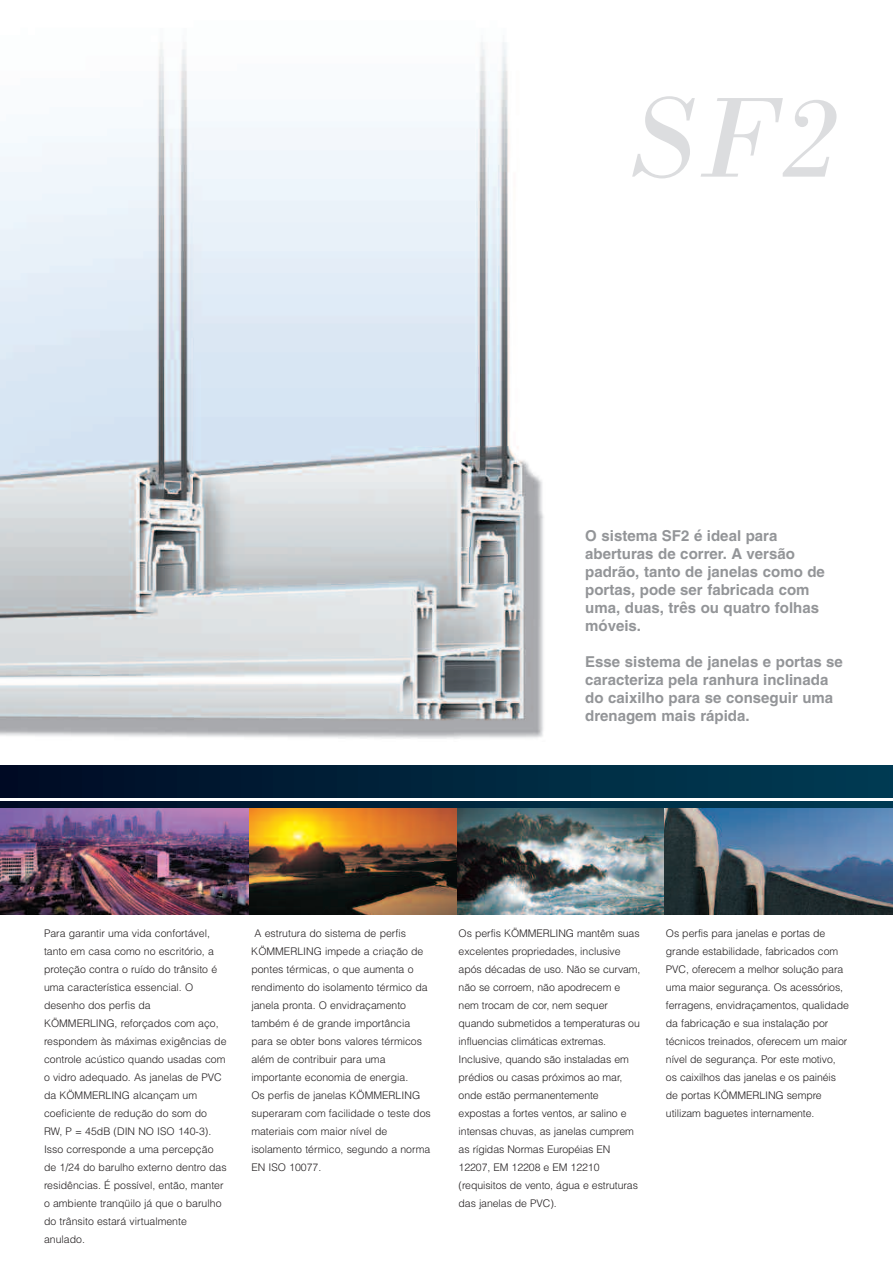
<style>
.page{position:relative;width:893px;height:1263px;background:#fff}
.page>*{position:absolute;margin:0;border:0;box-sizing:border-box;transform-origin:0 0}
.t1{font:italic 120px "Bodoni";color:#dcdddf}
.t2{font:700 15px/18px "Switzerland";color:#939598}
.t3{font:10.5px/18px "Switzerland Light Plain";color:#231f20}
</style>
<div class="page">
<img style="left:0;top:42px;width:544px;height:697px">
<img style="left:0;top:808px;width:664px;height:106px">
<svg style="left:250px;top:808px;width:207px;height:106px;background:#7e5724"></svg>
<div style="left:0;top:765px;width:893px;height:32px;background:linear-gradient(to right,#000b24,#003e55)"></div>
<svg style="left:0;top:801px;width:893px;height:7px;background:#00243c"></svg>
<svg style="left:664px;top:808px;width:229px;height:106px;background:#4c647a"></svg>
<h1 class="t1" style="left:626px;top:65px;width:215px">SF2</h1>
<h2 class="t2" style="left:585px;top:527px;width:241px">O sistema SF2 é ideal para aberturas de correr. A versão padrão, tanto de janelas como de portas, pode ser fabricada com uma, duas, três ou quatro folhas móveis.</h2>
<h2 class="t2" style="left:585px;top:653px;width:259px">Esse sistema de janelas e portas se caracteriza pela ranhura inclinada do caixilho para se conseguir uma drenagem mais rápida.</h2>
<p class="t3" style="left:44px;top:925px;width:184px">Para garantir uma vida confortável, tanto em casa como no escritório, a proteção contra o ruído do trânsito é uma característica essencial. O desenho dos perfis da<br>KÖMMERLING, reforçados com aço, respondem às máximas exigências de controle acústico quando usadas com o vidro adequado. As janelas de PVC da KÖMMERLING alcançam um coeficiente de redução do som do<br>RW, P = 45dB (DIN NO ISO 140-3).<br>Isso corresponde a uma percepção de 1/24 do barulho externo dentro das residências. É possível, então, manter o ambiente tranqüilo já que o barulho do trânsito estará virtualmente anulado.</p>
<p class="t3" style="left:251px;top:925px;width:181px;text-indent:3px">A estrutura do sistema de perfis<br>KÖMMERLING impede a criação de pontes térmicas, o que aumenta o rendimento do isolamento térmico da janela pronta. O envidraçamento também é de grande importância para se obter bons valores térmicos além de contribuir para uma importante economia de energia.<br>Os perfis de janelas KÖMMERLING superaram com facilidade o teste dos materiais com maior nível de isolamento térmico, segundo a norma<br>EN ISO 10077.</p>
<p class="t3" style="left:459px;top:925px;width:183px">Os perfis KÖMMERLING mantêm suas excelentes propriedades, inclusive após décadas de uso. Não se curvam, não se corroem, não apodrecem e nem trocam de cor, nem sequer quando submetidos a temperaturas ou influencias climáticas extremas.<br>Inclusive, quando são instaladas em prédios ou casas próximos ao mar, onde estão permanentemente expostas a fortes ventos, ar salino e intensas chuvas, as janelas cumprem as rígidas Normas Européias EN<br>12207, EM 12208 e EM 12210 (requisitos de vento, água e estruturas das janelas de PVC).</p>
<p class="t3" style="left:666px;top:925px;width:184px">Os perfis para janelas e portas de grande estabilidade, fabricados com PVC, oferecem a melhor solução para uma maior segurança. Os acessórios, ferragens, envidraçamentos, qualidade da fabricação e sua instalação por técnicos treinados, oferecem um maior nível de segurança. Por este motivo, os caixilhos das janelas e os painéis de portas KÖMMERLING sempre utilizam baguetes internamente.</p>
</div>
